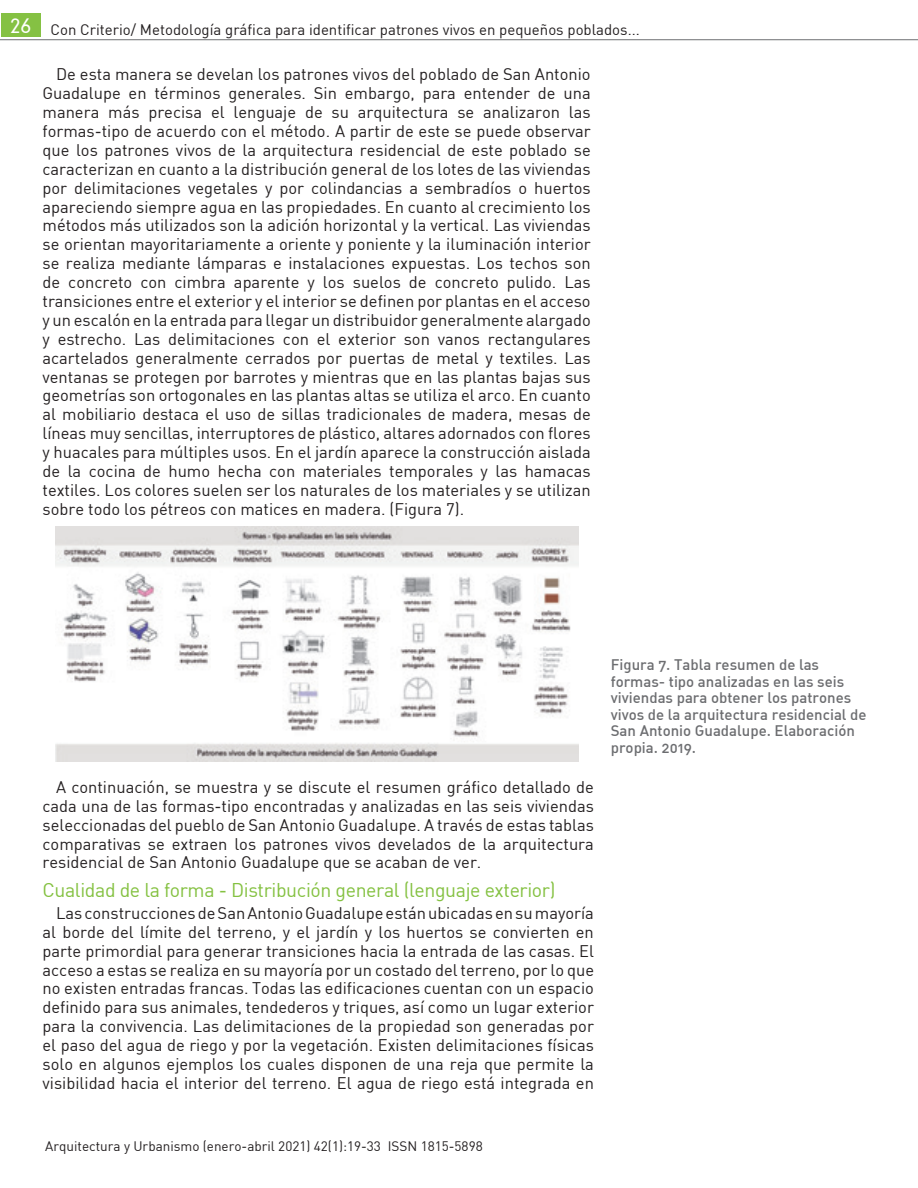
<style>
.page{position:relative;width:918px;height:1188px;background:#fff}
.page>*{position:absolute;margin:0;border:0;box-sizing:border-box;transform-origin:0 0}
.subtitulo_2{font:19.5px "DIN";letter-spacing:-.02em;color:#84c141}
.cuerpo_de_texto{font:16.5px/18.9px "DIN";color:#231f20;text-align:justify}
.pie_de_foto{font:15px/16.5px "DIN Medium Alternate";color:#6c6d70}
.t1{font:15px "DIN";color:#231f20}
.t2{font:13.5px "DIN";color:#231f20}
</style>
<div class="page">
<div style="left:1px;top:14px;width:39px;height:23px;background:#84c141"></div>
<hr style="left:0;top:39px;width:918px;height:1px;background:#6c6d70">
<img style="left:55px;top:526px;width:523px;height:236px">
<p class="t1" style="left:11px;top:20px;width:631px"><sup>26</sup> Con Criterio/ Metodología gráfica para identificar patrones vivos en pequeños poblados...</p>
<p class="cuerpo_de_texto" style="left:43px;top:65px;width:550px;text-indent:13px">De esta manera se develan los patrones vivos del poblado de San Antonio Guadalupe en términos generales. Sin embargo, para entender de una manera más precisa el lenguaje de su arquitectura se analizaron las formas-tipo de acuerdo con el método. A partir de este se puede observar que los patrones vivos de la arquitectura residencial de este poblado se caracterizan en cuanto a la distribución general de los lotes de las viviendas por delimitaciones vegetales y por colindancias a sembradíos o huertos apareciendo siempre agua en las propiedades. En cuanto al crecimiento los métodos más utilizados son la adición horizontal y la vertical. Las viviendas se orientan mayoritariamente a oriente y poniente y la iluminación interior se realiza mediante lámparas e instalaciones expuestas. Los techos son de concreto con cimbra aparente y los suelos de concreto pulido. Las transiciones entre el exterior y el interior se definen por plantas en el acceso y un escalón en la entrada para llegar un distribuidor generalmente alargado y estrecho. Las delimitaciones con el exterior son vanos rectangulares acartelados generalmente cerrados por puertas de metal y textiles. Las ventanas se protegen por barrotes y mientras que en las plantas bajas sus geometrías son ortogonales en las plantas altas se utiliza el arco. En cuanto al mobiliario destaca el uso de sillas tradicionales de madera, mesas de líneas muy sencillas, interruptores de plástico, altares adornados con flores y huacales para múltiples usos. En el jardín aparece la construcción aislada de la cocina de humo hecha con materiales temporales y las hamacas textiles. Los colores suelen ser los naturales de los materiales y se utilizan sobre todo los pétreos con matices en madera. (Figura 7).</p>
<p class="cuerpo_de_texto" style="left:43px;top:777px;width:553px;text-indent:13px">A continuación, se muestra y se discute el resumen gráfico detallado de cada una de las formas-tipo encontradas y analizadas en las seis viviendas seleccionadas del pueblo de San Antonio Guadalupe. A través de estas tablas comparativas se extraen los patrones vivos develados de la arquitectura residencial de San Antonio Guadalupe que se acaban de ver.</p>
<p class="subtitulo_2" style="left:43px;top:878px;width:515px">Cualidad de la forma - Distribución general (lenguaje exterior)</p>
<p class="cuerpo_de_texto" style="left:43px;top:903px;width:553px;text-indent:13px">Las construcciones de San Antonio Guadalupe están ubicadas en su mayoría al borde del límite del terreno, y el jardín y los huertos se convierten en parte primordial para generar transiciones hacia la entrada de las casas. El acceso a estas se realiza en su mayoría por un costado del terreno, por lo que no existen entradas francas. Todas las edificaciones cuentan con un espacio definido para sus animales, tendederos y triques, así como un lugar exterior para la convivencia. Las delimitaciones de la propiedad son generadas por el paso del agua de riego y por la vegetación. Existen delimitaciones físicas solo en algunos ejemplos los cuales disponen de una reja que permite la visibilidad hacia el interior del terreno. El agua de riego está integrada en</p>
<p class="pie_de_foto" style="left:611px;top:656px;width:257px">Figura 7. Tabla resumen de las formas- tipo analizadas en las seis viviendas para obtener los patrones vivos de la arquitectura residencial de<br>San Antonio Guadalupe. Elaboración propia. 2019.</p>
<p class="t2" style="left:45px;top:1138px;width:439px">Arquitectura y Urbanismo (enero-abril 2021) 42(1):19-33 ISSN 1815-5898</p>
</div>
